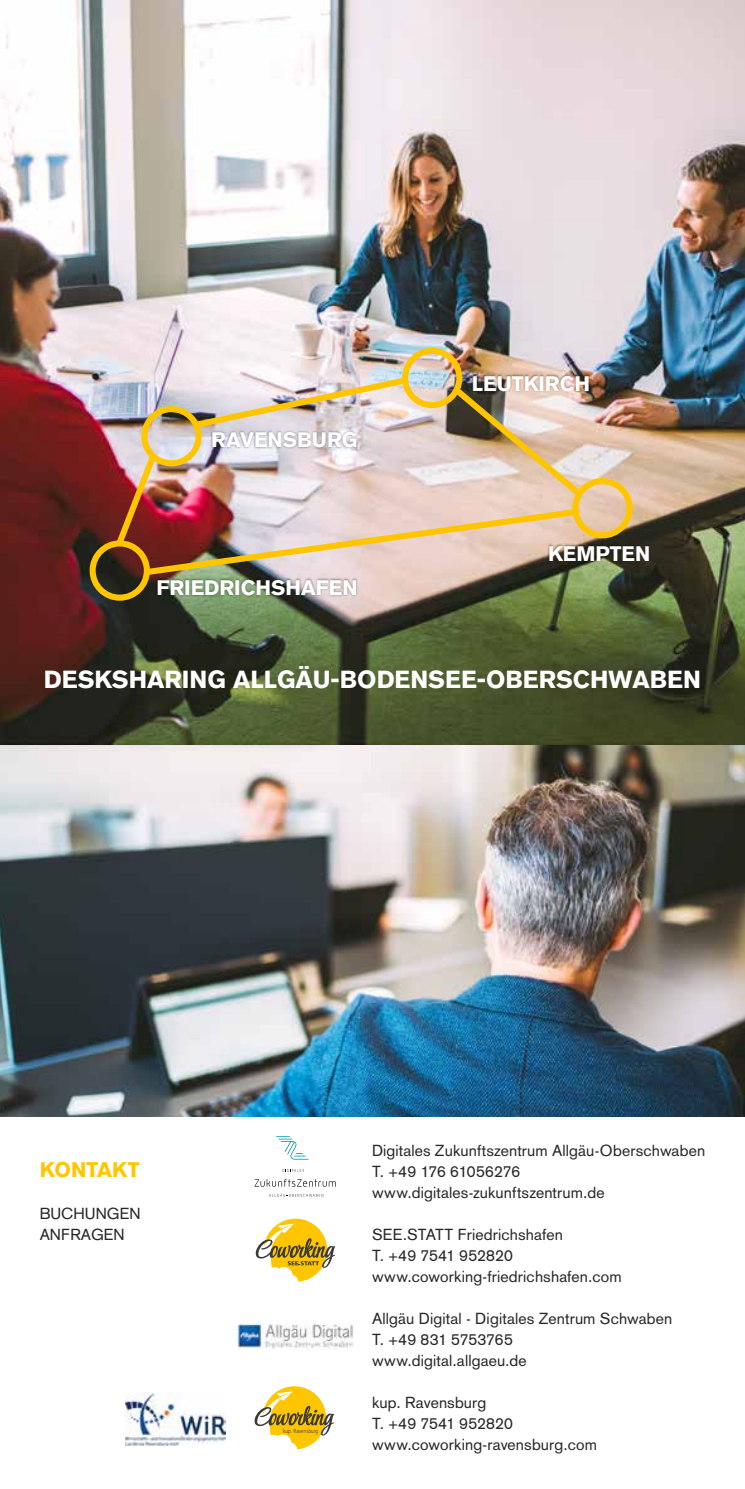
<style>
.page{position:relative;width:745px;height:1489px;background:#fff}
.page>*{position:absolute;margin:0;border:0;box-sizing:border-box;transform-origin:0 0}
.t1{font:700 24.5px "Akzidenz Grotesk BQ";color:#fff}
.t2{font:700 21px "Akzidenz Grotesk BQ";color:#ffc600}
.t3{font:700 20.82px "Akzidenz Grotesk BQ";color:#fff}
.t4{font:15.75px/21px "Akzidenz Grotesk";letter-spacing:.01em;color:#282827}
.t5{font:300 condensed 5.95px "Frutiger LT Std";color:#3c3b39}
</style>
<div class="page">
<img style="left:0;top:0;width:744px;height:1116px">
<svg style="left:254px;top:1178px;width:81px;height:8px"></svg>
<svg style="left:282px;top:1169px;width:22px;height:2px"></svg>
<svg style="left:276px;top:1136px;width:32px;height:23px"></svg>
<svg style="left:269px;top:1193px;width:54px;height:3px"></svg>
<img style="left:236px;top:1322px;width:118px;height:27px">
<svg style="left:254px;top:1386px;width:80px;height:63px"></svg>
<svg style="left:255px;top:1218px;width:80px;height:63px"></svg>
<div style="left:402px;top:348px;width:60px;height:60px;border:6px solid #ffc600;border-radius:50%"></div>
<div style="left:572px;top:478px;width:60px;height:60px;border:6px solid #ffc600;border-radius:50%"></div>
<div style="left:89px;top:540px;width:61px;height:60px;border:6px solid #ffc600;border-radius:50%"></div>
<div style="left:155px;top:577px;width:203px;height:20px;background:#000;opacity:.4"></div>
<div style="left:547px;top:542px;width:103px;height:20px;background:#000;opacity:.4"></div>
<img style="left:112px;top:373px;width:476px;height:205px">
<img style="left:126px;top:1393px;width:99px;height:52px">
<h3 class="t3" style="left:211px;top:428px;width:147px">RAVENSBURG</h3>
<h3 class="t3" style="left:156px;top:576px;width:202px">FRIEDRICHSHAFEN</h3>
<h3 class="t3" style="left:471px;top:371px;width:119px">LEUTKIRCH</h3>
<h3 class="t3" style="left:548px;top:541px;width:103px">KEMPTEN</h3>
<h1 class="t1" style="left:44px;top:665px;width:658px">DESKSHARING ALLGÄU-BODENSEE-OBERSCHWABEN</h1>
<h2 class="t2" style="left:40px;top:1157px;width:101px">KONTAKT</h2>
<p class="t4" style="left:40px;top:1202px;width:102px">BUCHUNGEN<br>ANFRAGEN</p>
<p class="t5" style="left:283px;top:1427px;width:37px">kup. Ravensburg</p>
<p class="t4" style="left:372px;top:1139px;width:334px">Digitales Zukunftszentrum Allgäu-Oberschwaben<br>T. +49 176 61056276 www.digitales-zukunftszentrum.de</p>
<p class="t4" style="left:372px;top:1223px;width:251px">SEE.STATT Friedrichshafen<br>T. +49 7541 952820 www.coworking-friedrichshafen.com</p>
<p class="t4" style="left:372px;top:1307px;width:302px">Allgäu Digital - Digitales Zentrum Schwaben<br>T. +49 831 5753765<br>www.digital.allgaeu.de</p>
<p class="t4" style="left:372px;top:1391px;width:226px">kup. Ravensburg<br>T. +49 7541 952820 www.coworking-ravensburg.com</p>
</div>
